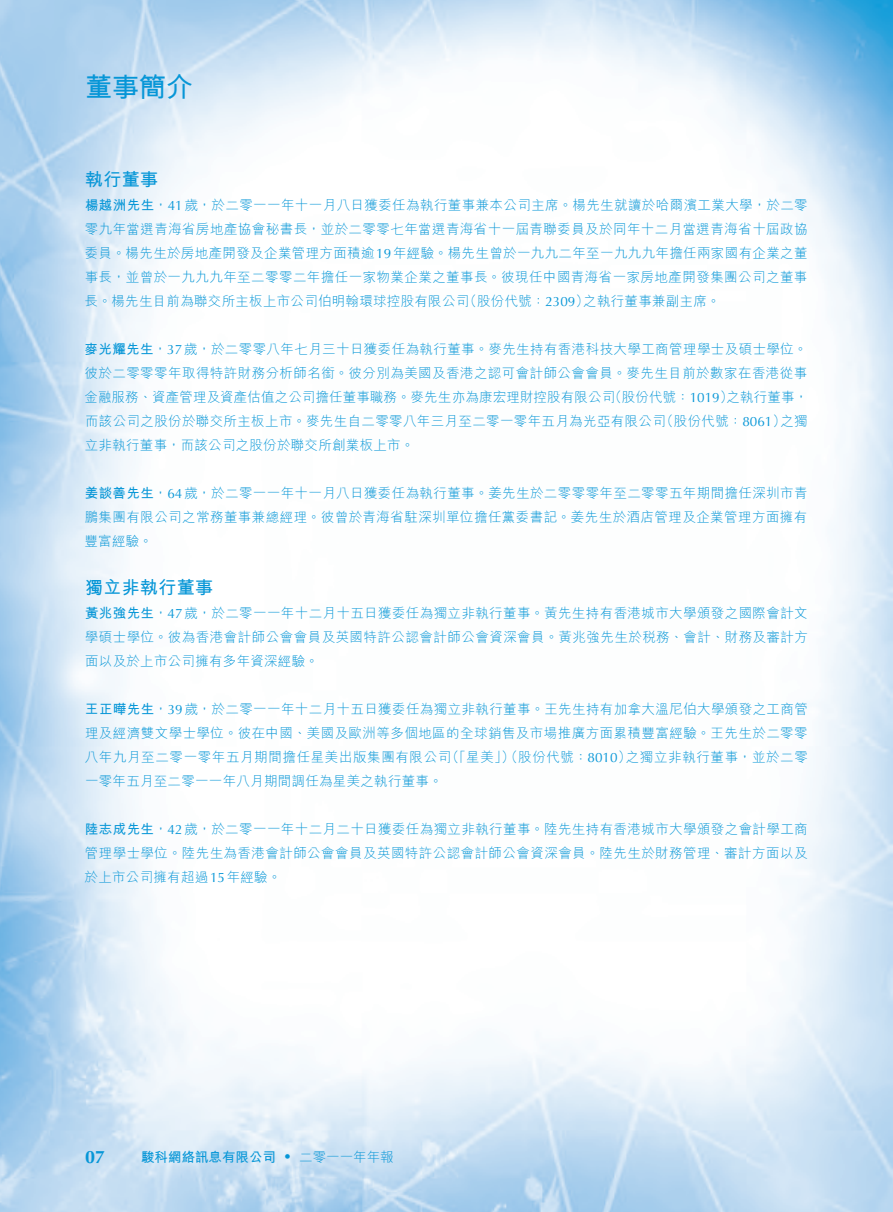
<style>
.page{position:relative;width:893px;height:1212px;background:#fff}
.page>*{position:absolute;margin:0;border:0;box-sizing:border-box;transform-origin:0 0}
.t1{font:700 27px "M Hei HK";color:#0696d7}
.t2{font:700 18px "M Hei HK";letter-spacing:.02em;color:#0696d7}
.t3{font:700 18px "Optima LT Std";color:#0696d7}
.t4{font:300 13.5px/24px "M Hei HK";letter-spacing:.025em;color:#0696d7;text-align:justify}
.t5{font:700 13.5px "M Hei HK";color:#0696d7}
.s1{font-weight:700}
.s2{font-family:"Optima LT Std";font-weight:400}
.s3{font-weight:300}
</style>
<div class="page">
<img style="left:0;top:0;width:893px;height:1212px">
<h1 class="t1" style="left:85px;top:67px;width:109px">董事簡介</h1>
<h2 class="t2" style="left:85px;top:166px;width:75px">執行董事</h2>
<p class="t4" style="left:85px;top:193px;width:725px"><span class="s1">楊越洲先生</span>，<span class="s2">41</span>歲，於二零一一年十一月八日獲委任為執行董事兼本公司主席。楊先生就讀於哈爾濱工業大學，於二零零九年當選青海省房地產協會秘書長，並於二零零七年當選青海省十一屆青聯委員及於同年十二月當選青海省十屆政協委員。楊先生於房地產開發及企業管理方面積逾<span class="s2">19</span>年經驗。楊先生曾於一九九二年至一九九九年擔任兩家國有企業之董事長，並曾於一九九九年至二零零二年擔任一家物業企業之董事長。彼現任中國青海省一家房地產開發集團公司之董事長。楊先生目前為聯交所主板上市公司伯明翰環球控股有限公司（股份代號：<span class="s2">2309</span>）之執行董事兼副主席。</p>
<p class="t4" style="left:84px;top:337px;width:725px"><span class="s1">麥光耀先生</span>，<span class="s2">37</span>歲，於二零零八年七月三十日獲委任為執行董事。麥先生持有香港科技大學工商管理學士及碩士學位。彼於二零零零年取得特許財務分析師名銜。彼分別為美國及香港之認可會計師公會會員。麥先生目前於數家在香港從事金融服務、資產管理及資產估值之公司擔任董事職務。麥先生亦為康宏理財控股有限公司（股份代號：<span class="s2">1019</span>）之執行董事，而該公司之股份於聯交所主板上市。麥先生自二零零八年三月至二零一零年五月為光亞有限公司（股份代號：<span class="s2">8061</span>）之獨立非執行董事，而該公司之股份於聯交所創業板上市。</p>
<p class="t4" style="left:84px;top:481px;width:725px"><span class="s1">姜談善先生</span>，<span class="s2">64</span>歲，於二零一一年十一月八日獲委任為執行董事。姜先生於二零零零年至二零零五年期間擔任深圳市青鵬集團有限公司之常務董事兼總經理。彼曾於青海省駐深圳單位擔任黨委書記。姜先生於酒店管理及企業管理方面擁有豐富經驗。</p>
<h2 class="t2" style="left:85px;top:574px;width:130px">獨立非執行董事</h2>
<p class="t4" style="left:85px;top:601px;width:725px"><span class="s1">黃兆強先生</span>，<span class="s2">47</span>歲，於二零一一年十二月十五日獲委任為獨立非執行董事。黃先生持有香港城市大學頒發之國際會計文學碩士學位。彼為香港會計師公會會員及英國特許公認會計師公會資深會員。黃兆強先生於稅務、會計、財務及審計方面以及於上市公司擁有多年資深經驗。</p>
<p class="t4" style="left:85px;top:697px;width:725px"><span class="s1">王正曄先生</span>，<span class="s2">39</span>歲，於二零一一年十二月十五日獲委任為獨立非執行董事。王先生持有加拿大溫尼伯大學頒發之工商管理及經濟雙文學士學位。彼在中國、美國及歐洲等多個地區的全球銷售及市場推廣方面累積豐富經驗。王先生於二零零八年九月至二零一零年五月期間擔任星美出版集團有限公司（「星美」）（股份代號：<span class="s2">8010</span>）之獨立非執行董事，並於二零一零年五月至二零一一年八月期間調任為星美之執行董事。</p>
<p class="t4" style="left:85px;top:817px;width:725px"><span class="s1">陸志成先生</span>，<span class="s2">42</span>歲，於二零一一年十二月二十日獲委任為獨立非執行董事。陸先生持有香港城市大學頒發之會計學工商管理學士學位。陸先生為香港會計師公會會員及英國特許公認會計師公會資深會員。陸先生於財務管理、審計方面以及於上市公司擁有超過<span class="s2">15</span>年經驗。</p>
<h2 class="t3" style="left:85px;top:1146px;width:22px">07</h2>
<p class="t5" style="left:141px;top:1147px;width:254px">駿科網絡訊息有限公司 <span class="s2">•</span> <span class="s3">二零一一年年報</span></p>
</div>
